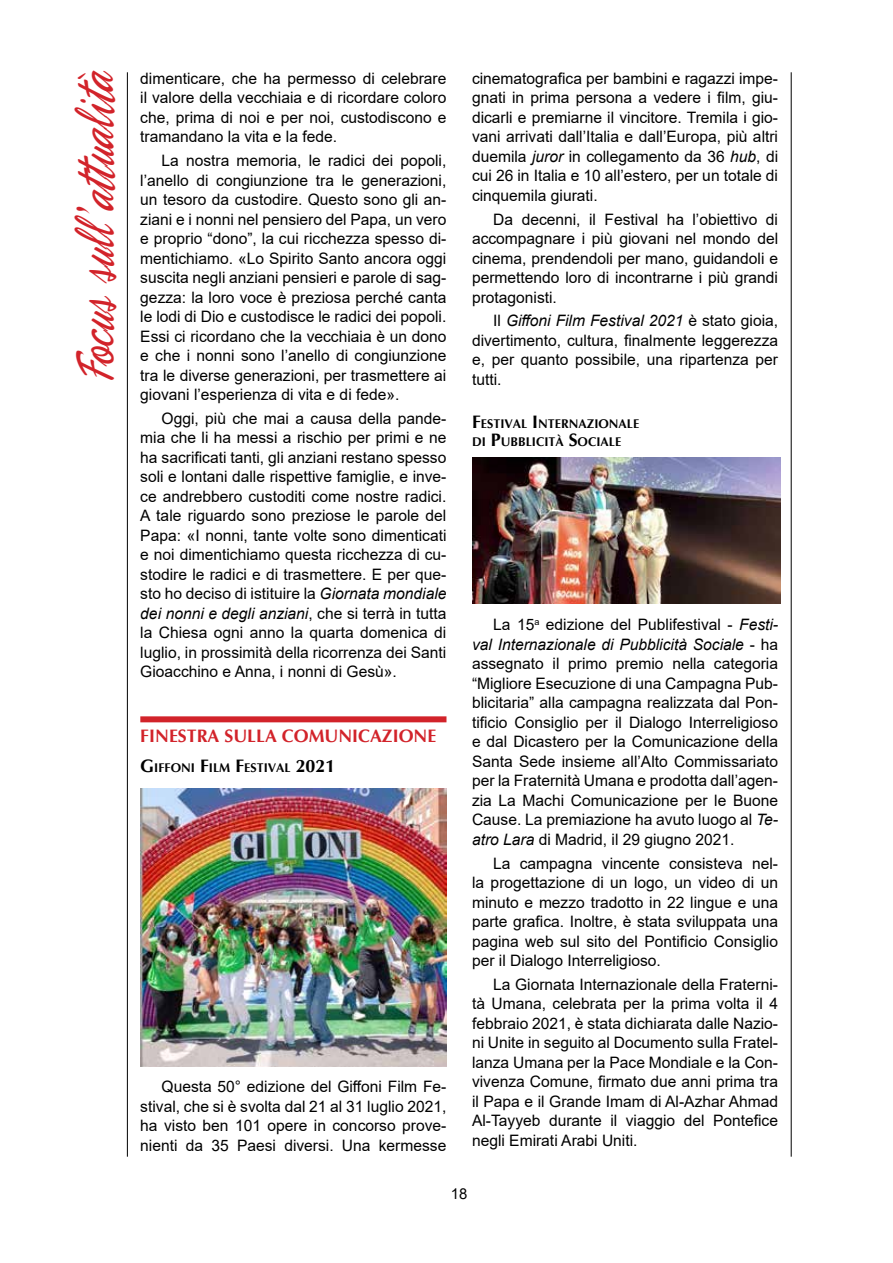
<style>
.page{position:relative;width:893px;height:1263px;background:#fff}
.page>*{position:absolute;margin:0;border:0;box-sizing:border-box;transform-origin:0 0}
.t1{font:57px "Phoenix Script FLF";color:#d2232a;scale:.7 1}
.t2{font:700 18px "Optima";color:#d2232a}
.t3{font:15.75px/19.5px "Arial";color:#000;text-align:justify}
.t4{font:15px "Arial";color:#000}
.t5{font:700 12.6px/18px "Optima";color:#000}
.s1{font-style:italic}
.s2{font-size:18px}
</style>
<div class="page">
<hr style="left:791px;top:72px;width:1px;height:1085px;background:#000">
<hr style="left:127px;top:72px;width:1px;height:1085px;background:#000">
<div style="left:140px;top:716px;width:306px;height:6px;background:#d2232a"></div>
<img style="left:140px;top:789px;width:306px;height:277px">
<img style="left:472px;top:458px;width:308px;height:145px">
<h1 class="t1" style="left:66px;top:383px;width:450px;rotate:-90deg">Focus sull’attualità</h1>
<p class="t3" style="left:140px;top:68px;width:308px">dimenticare, che ha permesso di celebrare il valore della vecchiaia e di ricordare coloro che, prima di noi e per noi, custodiscono e tramandano la vita e la fede.</p>
<p class="t3" style="left:140px;top:151px;width:308px;text-indent:21px">La nostra memoria, le radici dei popoli, l’anello di congiunzione tra le generazioni, un tesoro da custodire. Questo sono gli an&shy;ziani e i nonni nel pensiero del Papa, un vero e proprio “dono”, la cui ricchezza spesso di&shy;mentichiamo. «Lo Spirito Santo ancora oggi suscita negli anziani pensieri e parole di sag&shy;gezza: la loro voce è preziosa perché canta le lodi di Dio e custodisce le radici dei popoli.<br>Essi ci ricordano che la vecchiaia è un dono e che i nonni sono l’anello di congiunzione tra le diverse generazioni, per trasmettere ai giovani l’esperienza di vita e di fede».</p>
<p class="t3" style="left:140px;top:408px;width:308px;text-indent:21px">Oggi, più che mai a causa della pande&shy;mia che li ha messi a rischio per primi e ne ha sacrificati tanti, gli anziani restano spesso soli e lontani dalle rispettive famiglie, e inve&shy;ce andrebbero custoditi come nostre radici.<br>A tale riguardo sono preziose le parole del Papa: «I nonni, tante volte sono dimenticati e noi dimentichiamo questa ricchezza di cu&shy;stodire le radici e di trasmettere. E per que&shy;sto ho deciso di istituire la <span class="s1">Giornata mondiale dei nonni e degli anziani</span>, che si terrà in tutta la Chiesa ogni anno la quarta domenica di luglio, in prossimità della ricorrenza dei Santi Gioacchino e Anna, i nonni di Gesù».</p>
<p class="t2" style="left:140px;top:724px;width:59px">FINE STRA</p>
<p class="t2" style="left:224px;top:724px;width:158px">SULLA COMUNI CAZIONE</p>
<p class="t5" style="left:140px;top:759px;width:196px"><span class="s2">G</span>IFFONI <span class="s2">F</span>ILM <span class="s2">F</span>ESTIVAL <span class="s2">2021</span></p>
<p class="t3" style="left:140px;top:1077px;width:308px;text-indent:21px">Questa 50° edizione del Giffoni Film Fe&shy;stival, che si è svolta dal 21 al 31 luglio 2021, ha visto ben 101 opere in concorso prove&shy;nienti da 35 Paesi diversi. Una kermesse</p>
<p class="t3" style="left:472px;top:68px;width:308px">cinematografica per bambini e ragazzi impe&shy;gnati in prima persona a vedere i film, giu&shy;dicarli e premiarne il vincitore. Tremila i gio&shy;vani arrivati dall’Italia e dall’Europa, più altri duemila <span class="s1">juror</span> in collegamento da 36 <span class="s1">hub</span>, di cui 26 in Italia e 10 all’estero, per un totale di cinquemila giurati.</p>
<p class="t3" style="left:472px;top:209px;width:308px;text-indent:21px">Da decenni, il Festival ha l’obiettivo di accompagnare i più giovani nel mondo del cinema, prendendoli per mano, guidandoli e permettendo loro di incontrarne i più grandi protagonisti.</p>
<p class="t3" style="left:472px;top:311px;width:308px;text-indent:21px">Il <span class="s1">Giffoni Film Festival 2021</span> è stato gioia, divertimento, cultura, finalmente leggerezza e, per quanto possibile, una ripartenza per tutti.</p>
<p class="t5" style="left:472px;top:415px;width:169px"><span class="s2">F</span>ESTIVAL <span class="s2">I</span>NTERNAZIONALE<br>DI <span class="s2">P</span>UBBLICITÀ <span class="s2">S</span>OCIALE</p>
<p class="t3" style="left:472px;top:615px;width:308px;text-indent:21px">La 15<sup>a</sup> edizione del Publifestival - <span class="s1">Festi&shy;val Internazionale di Pubblicità Sociale</span> - ha assegnato il primo premio nella categoria “Migliore Esecuzione di una Campagna Pub&shy;blicitaria” alla campagna realizzata dal Pon&shy;tificio Consiglio per il Dialogo Interreligioso e dal Dicastero per la Comunicazione della Santa Sede insieme all’Alto Commissariato per la Fraternità Umana e prodotta dall’agen&shy;zia La Machi Comunicazione per le Buone Cause. La premiazione ha avuto luogo al <span class="s1">Te&shy;atro Lara</span> di Madrid, il 29 giugno 2021.</p>
<p class="t3" style="left:472px;top:853px;width:308px;text-indent:21px">La campagna vincente consisteva nel&shy;la progettazione di un logo, un video di un minuto e mezzo tradotto in 22 lingue e una parte grafica. Inoltre, è stata sviluppata una pagina web sul sito del Pontificio Consiglio per il Dialogo Interreligioso.</p>
<p class="t3" style="left:472px;top:974px;width:308px;text-indent:21px">La Giornata Internazionale della Fraterni&shy;tà Umana, celebrata per la prima volta il 4 febbraio 2021, è stata dichiarata dalle Nazio&shy;ni Unite in seguito al Documento sulla Fratel&shy;lanza Umana per la Pace Mondiale e la Con&shy;vivenza Comune, firmato due anni prima tra il Papa e il Grande Imam di Al-Azhar Ahmad Al-Tayyeb durante il viaggio del Pontefice negli Emirati Arabi Uniti.</p>
<p class="t4" style="left:451px;top:1183px;width:18px">18</p>
</div>
